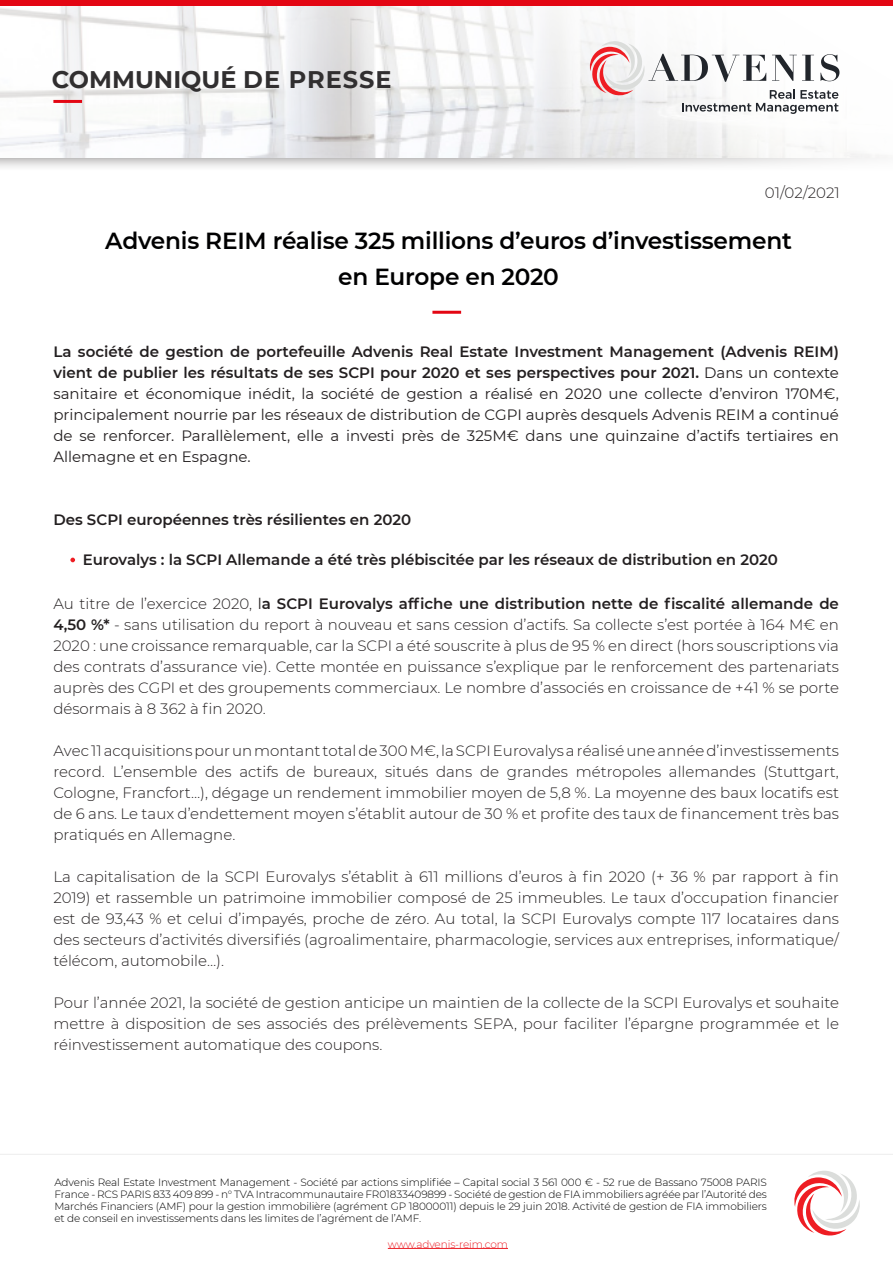
<style>
.page{position:relative;width:893px;height:1263px;background:#fff}
.page>*{position:absolute;margin:0;border:0;box-sizing:border-box;transform-origin:0 0}
.t1{font:700 24px "Montserrat";color:#312f30}
.t2{font:600 23.25px "Montserrat";letter-spacing:-.01em;color:#000001}
.t3{font:300 15px/21px "Montserrat";color:#231f20;text-align:justify}
.t4{font:15px/21px "Montserrat";color:#231f20;text-align:justify}
.t5{font:600 15px "Montserrat";color:#231f20}
.t6{font:300 10.5px/12px "Montserrat";letter-spacing:-.01em;color:#000001;text-align:justify}
.t7{font:300 10.5px "Montserrat";letter-spacing:-.01em;color:#eb1f27}
.s1{font-weight:600}
.s2{font-weight:400}
</style>
<div class="page">
<div style="left:0;top:0;width:893px;height:171px;background:#231f20;opacity:.59"></div>
<svg style="left:259px;top:6px;width:634px;height:308px"></svg>
<svg style="left:0;top:6px;width:742px;height:151px"></svg>
<div style="left:0;top:0;width:893px;height:6px;background:#e30613"></div>
<svg style="left:589px;top:40px;width:250px;height:74px"></svg>
<hr style="left:434px;top:311px;width:26px;height:3px;background:#e30613">
<hr style="left:55px;top:100px;width:26px;height:3px;background:#e30613">
<hr style="left:388px;top:1248px;width:120px;height:1px;background:#eb1f27">
<svg style="left:70px;top:558px;width:5px;height:4px"></svg>
<svg style="left:794px;top:1170px;width:66px;height:66px"></svg>
<p class="t1" style="left:52px;top:62px;width:341px">COMMUNIQUÉ DE PRESSE</p>
<p class="t3" style="left:765px;top:181px;width:76px">01/02/2021</p>
<p class="t2" style="left:105px;top:224px;width:688px">Advenis REIM réalise 325 millions d’euros d’investissement</p>
<p class="t2" style="left:338px;top:260px;width:222px">en Europe en 2020</p>
<p class="t4" style="left:53px;top:340px;width:787px"><span class="s1">La société de gestion de portefeuille Advenis Real Estate Investment Management (Advenis REIM) vient de publier les résultats de ses SCPI pour 2020 et ses perspectives pour 2021.</span> Dans un contexte sanitaire et économique inédit, la société de gestion a réalisé en 2020 une collecte d’environ 170M€, principalement nourrie par les réseaux de distribution de CGPI auprès desquels Advenis REIM a continué de se renforcer. Parallèlement, elle a investi près de 325M€ dans une quinzaine d’actifs tertiaires en Allemagne et en Espagne.</p>
<p class="t5" style="left:53px;top:509px;width:359px">Des SCPI européennes très résilientes en 2020</p>
<p class="t5" style="left:83px;top:549px;width:697px">Eurovalys : la SCPI Allemande a été très plébiscitée par les réseaux de distribution en 2020</p>
<p class="t3" style="left:53px;top:592px;width:787px">Au titre de l’exercice 2020, <span class="s2">l</span><span class="s1">a SCPI Eurovalys affiche une distribution nette de fiscalité allemande de 4,50 %*</span> - sans utilisation du report à nouveau et sans cession d’actifs. Sa collecte s’est portée à 164 M€ en 2020 : une croissance remarquable, car la SCPI a été souscrite à plus de 95 % en direct (hors souscriptions via des contrats d’assurance vie). Cette montée en puissance s’explique par le renforcement des partenariats auprès des CGPI et des groupements commerciaux. Le nombre d’associés en croissance de +41 % se porte désormais à 8 362 à fin 2020.</p>
<p class="t3" style="left:53px;top:739px;width:787px">Avec 11 acquisitions pour un montant total de 300 M€, la SCPI Eurovalys a réalisé une année d’investissements record. L’ensemble des actifs de bureaux, situés dans de grandes métropoles allemandes (Stuttgart, Cologne, Francfort…), dégage un rendement immobilier moyen de 5,8 %. La moyenne des baux locatifs est de 6 ans. Le taux d’endettement moyen s’établit autour de 30 % et profite des taux de financement très bas pratiqués en Allemagne.</p>
<p class="t3" style="left:53px;top:865px;width:787px">La capitalisation de la SCPI Eurovalys s’établit à 611 millions d’euros à fin 2020 (+ 36 % par rapport à fin 2019) et rassemble un patrimoine immobilier composé de 25 immeubles. Le taux d’occupation financier est de 93,43 % et celui d’impayés, proche de zéro. Au total, la SCPI Eurovalys compte 117 locataires dans des secteurs d’activités diversifiés (agroalimentaire, pharmacologie, services aux entreprises, informatique/ télécom, automobile…).</p>
<p class="t3" style="left:53px;top:991px;width:787px">Pour l’année 2021, la société de gestion anticipe un maintien de la collecte de la SCPI Eurovalys et souhaite mettre à disposition de ses associés des prélèvements SEPA, pour faciliter l’épargne programmée et le réinvestissement automatique des coupons.</p>
<p class="t6" style="left:54px;top:1176px;width:714px">Advenis Real Estate Investment Management - Société par actions simplifiée – Capital social 3 561 000 € - 52 rue de Bassano 75008 PARIS France - RCS PARIS 833 409 899 - n° TVA Intracommunautaire FR01833409899 - Société de gestion de FIA immobiliers agréée par l’Autorité des Marchés Financiers (AMF) pour la gestion immobilière (agrément GP 18000011) depuis le 29 juin 2018. Activité de gestion de FIA immobiliers et de conseil en investissements dans les limites de l’agrément de l’AMF.</p>
<p class="t7" style="left:388px;top:1237px;width:122px">www.advenis-reim.com</p>
</div>
